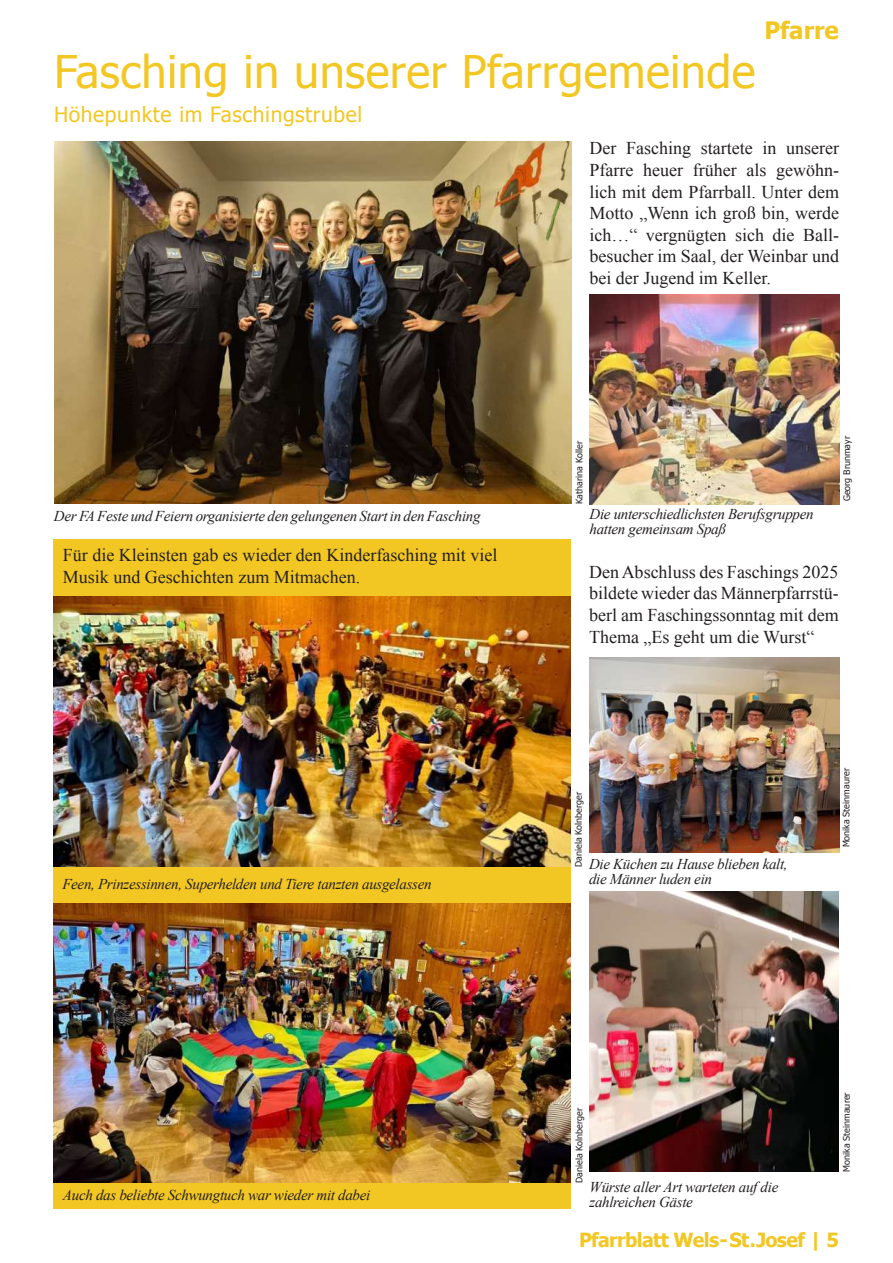
<style>
.page{position:relative;width:893px;height:1263px;background:#fff}
.page>*{position:absolute;margin:0;border:0;box-sizing:border-box;transform-origin:0 0}
.t1{font:45px "Tahoma";letter-spacing:.01em;color:#f3c723}
.t2{font:700 24px "Tahoma";color:#f3c723}
.t3{font:21px "Tahoma";letter-spacing:.03em;color:#f3c723}
.t4{font:700 19.5px "Tahoma";letter-spacing:-.03em;color:#f3c723}
.t5{font:18px/21.6px "Times New Roman";color:#231f20;text-align:justify}
.t6{font:italic 15px/15px "Times New Roman";letter-spacing:-.02em;color:#231f20}
.t7{font:9px "Tahoma";color:#231f20}
</style>
<div class="page">
<div style="left:54px;top:540px;width:517px;height:669px;background:#f3c723"></div>
<img style="left:589px;top:295px;width:250px;height:209px">
<img style="left:54px;top:142px;width:517px;height:362px">
<img style="left:54px;top:596px;width:516px;height:271px">
<img style="left:54px;top:903px;width:517px;height:280px">
<img style="left:589px;top:657px;width:250px;height:195px">
<img style="left:589px;top:892px;width:250px;height:279px">
<h1 class="t1" style="left:54px;top:54px;width:703px">Fasching in unserer Pfarrgemeinde</h1>
<p class="t3" style="left:54px;top:106px;width:310px">Höhepunkte im Faschingstrubel</p>
<h2 class="t2" style="left:764px;top:17px;width:76px">Pfarre</h2>
<p class="t5" style="left:589px;top:139px;width:251px">Der Fasching startete in unserer Pfarre heuer früher als gewöhn&shy;lich mit dem Pfarrball. Unter dem Motto „Wenn ich groß bin, werde ich…“ vergnügten sich die Ball&shy;besucher im Saal, der Weinbar und bei der Jugend im Keller.</p>
<p class="t6" style="left:54px;top:510px;width:428px">Der FA Feste und Feiern organisierte den gelungenen Start in den Fasching</p>
<p class="t5" style="left:63px;top:546px;width:436px">Für die Kleinsten gab es wieder den Kinderfasching mit viel<br>Musik und Geschichten zum Mitmachen.</p>
<p class="t6" style="left:62px;top:878px;width:371px">Feen, Prinzessinnen, Superhelden und Tiere tanzten ausgelassen</p>
<p class="t7" style="left:576px;top:504px;width:64px;rotate:-90deg">Katharina Koller</p>
<p class="t6" style="left:589px;top:506px;width:226px">Die unterschiedlichsten Berufsgruppen hatten gemeinsam Spaß</p>
<p class="t7" style="left:843px;top:501px;width:67px;rotate:-90deg">Georg Brunmayr</p>
<p class="t5" style="left:589px;top:563px;width:251px">Den Abschluss des Faschings 2025 bildete wieder das Männerpfarrstü&shy;berl am Faschingssonntag mit dem Thema „Es geht um die Wurst“</p>
<p class="t7" style="left:575px;top:867px;width:77px;rotate:-90deg">Daniela Kolnberger</p>
<p class="t6" style="left:589px;top:857px;width:200px">Die Küchen zu Hause blieben kalt, die Männer luden ein</p>
<p class="t7" style="left:842px;top:847px;width:81px;rotate:-90deg">Monika Steinmaurer</p>
<p class="t6" style="left:63px;top:1189px;width:309px">Auch das beliebte Schwungtuch war wieder mit dabei</p>
<p class="t7" style="left:576px;top:1183px;width:77px;rotate:-90deg">Daniela Kolnberger</p>
<p class="t6" style="left:589px;top:1179px;width:190px">Würste aller Art warteten auf die zahlreichen Gäste</p>
<p class="t7" style="left:843px;top:1171px;width:81px;rotate:-90deg">Monika Steinmaurer</p>
<p class="t4" style="left:579px;top:1226px;width:261px">Pfarrblatt Wels - St . Josef | 5</p>
</div>
